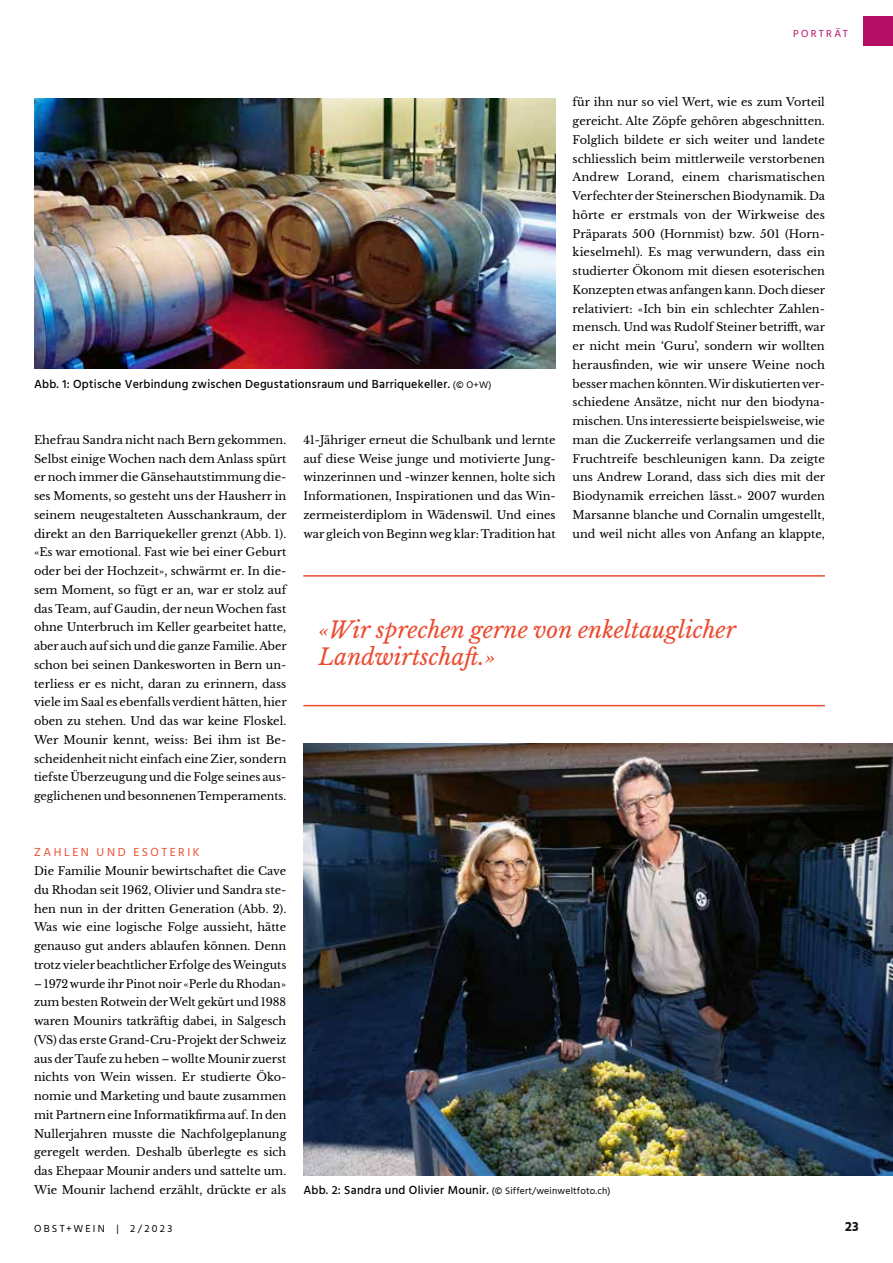
<style>
.page{position:relative;width:893px;height:1263px;background:#fff}
.page>*{position:absolute;margin:0;border:0;box-sizing:border-box;transform-origin:0 0}
.t1{font:italic 22.5px/27px "Libre Baskerville";color:#eb4b30}
.t2{font:700 13.5px "Hind";color:#121312}
.t3{font:500 12px "Hind";letter-spacing:.02em;color:#000}
.t4{font:12px "Hind";letter-spacing:.21em;color:#eb4b30}
.t5{font:11.25px/18.8px "Libre Baskerville";color:#000;text-align:justify}
.t6{font:10.5px "Hind";letter-spacing:.215em;color:#000}
.t7{font:10.5px "Hind";letter-spacing:.225em;color:#b30d64}
.s1{font-weight:400;font-size:9.75px}
</style>
<div class="page">
<div style="left:863px;top:16px;width:30px;height:30px;background:#b30d64"></div>
<hr style="left:303px;top:575px;width:522px;height:2px;background:#eb4b30">
<hr style="left:303px;top:705px;width:522px;height:1px;background:#eb4b30">
<img style="left:34px;top:99px;width:522px;height:270px">
<img style="left:303px;top:744px;width:590px;height:431px">
<p class="t7" style="left:793px;top:27px;width:56px">PORTRÄT</p>
<p class="t5" style="left:573px;top:93px;width:254px">für ihn nur so viel Wert, wie es zum Vorteil gereicht. Alte Zöpfe gehören abgeschnitten.<br>Folglich bildete er sich weiter und landete schliesslich beim mittlerweile verstorbenen Andrew Lorand, einem charismatischen Verfechter der Steinerschen Biodynamik. Da hörte er erstmals von der Wirkweise des Präparats 500 (Hornmist) bzw. 501 (Horn&shy;kieselmehl). Es mag verwundern, dass ein studierter Ökonom mit diesen esoterischen Konzepten etwas anfangen kann. Doch dieser relativiert: «Ich bin ein schlechter Zahlen&shy;mensch. Und was Rudolf Steiner betrifft, war er nicht mein ‘Guru’, sondern wir wollten herausfinden, wie wir unsere Weine noch besser machen könnten. Wir diskutierten ver&shy;schiedene Ansätze, nicht nur den biodyna&shy;mischen. Uns interessierte beispielsweise, wie man die Zuckerreife verlangsamen und die Fruchtreife beschleunigen kann. Da zeigte uns Andrew Lorand, dass sich dies mit der Biodynamik erreichen lässt.» 2007 wurden Marsanne blanche und Cornalin umgestellt, und weil nicht alles von Anfang an klappte,</p>
<p class="t3" style="left:34px;top:376px;width:459px">Abb. 1: Optische Verbindung zwischen Degustationsraum und Barriquekeller. <span class="s1">(© O+W)</span></p>
<p class="t5" style="left:34px;top:430px;width:254px">Ehefrau Sandra nicht nach Bern gekommen.<br>Selbst einige Wochen nach dem Anlass spürt er noch immer die Gänsehautstimmung die&shy;ses Moments, so gesteht uns der Hausherr in seinem neugestalteten Ausschankraum, der direkt an den Barriquekeller grenzt (Abb. 1). «Es war emotional. Fast wie bei einer Geburt oder bei der Hochzeit», schwärmt er. In die&shy;sem Moment, so fügt er an, war er stolz auf das Team, auf Gaudin, der neun Wochen fast ohne Unterbruch im Keller gearbeitet hatte, aber auch auf sich und die ganze Familie. Aber schon bei seinen Dankesworten in Bern un&shy;terliess er es nicht, daran zu erinnern, dass viele im Saal es ebenfalls verdient hätten, hier oben zu stehen. Und das war keine Floskel.<br>Wer Mounir kennt, weiss: Bei ihm ist Be&shy;scheidenheit nicht einfach eine Zier, sondern tiefste Überzeugung und die Folge seines aus&shy;geglichenen und besonnenen Temperaments.</p>
<p class="t5" style="left:303px;top:430px;width:254px">41-Jähriger erneut die Schulbank und lernte auf diese Weise junge und motivierte Jung&shy;winzerinnen und -winzer kennen, holte sich Informationen, Inspirationen und das Win&shy;zermeisterdiplom in Wädenswil. Und eines war gleich von Beginn weg klar: Tradition hat</p>
<h1 class="t1" style="left:319px;top:617px;width:419px">«Wir sprechen gerne von enkeltauglicher<br>Landwirtschaft.»</h1>
<p class="t4" style="left:34px;top:845px;width:167px">ZAHLEN UND ESOTERIK</p>
<p class="t5" style="left:34px;top:862px;width:254px">Die Familie Mounir bewirtschaftet die Cave du Rhodan seit 1962, Olivier und Sandra ste&shy;hen nun in der dritten Generation (Abb. 2).<br>Was wie eine logische Folge aussieht, hätte genauso gut anders ablaufen können. Denn trotz vieler beachtlicher Erfolge des Weinguts</p>
<p class="t5" style="left:34px;top:974px;width:254px">– 1972 wurde ihr Pinot noir «Perle du Rhodan» zum besten Rotwein der Welt gekürt und 1988 waren Mounirs tatkräftig dabei, in Salgesch (VS) das erste Grand-Cru-Projekt der Schweiz aus der Taufe zu heben – wollte Mounir zuerst nichts von Wein wissen. Er studierte Öko&shy;nomie und Marketing und baute zusammen mit Partnern eine Informatikfirma auf. In den Nullerjahren musste die Nachfolgeplanung geregelt werden. Deshalb überlegte es sich das Ehepaar Mounir anders und sattelte um.<br>Wie Mounir lachend erzählt, drückte er als</p>
<p class="t3" style="left:303px;top:1183px;width:309px">Abb. 2: Sandra und Olivier Mounir. <span class="s1">(© Siffert/weinweltfoto.ch)</span></p>
<p class="t6" style="left:34px;top:1222px;width:140px">OBST+WEIN | 2/2023</p>
<p class="t2" style="left:845px;top:1219px;width:15px">23</p>
</div>
